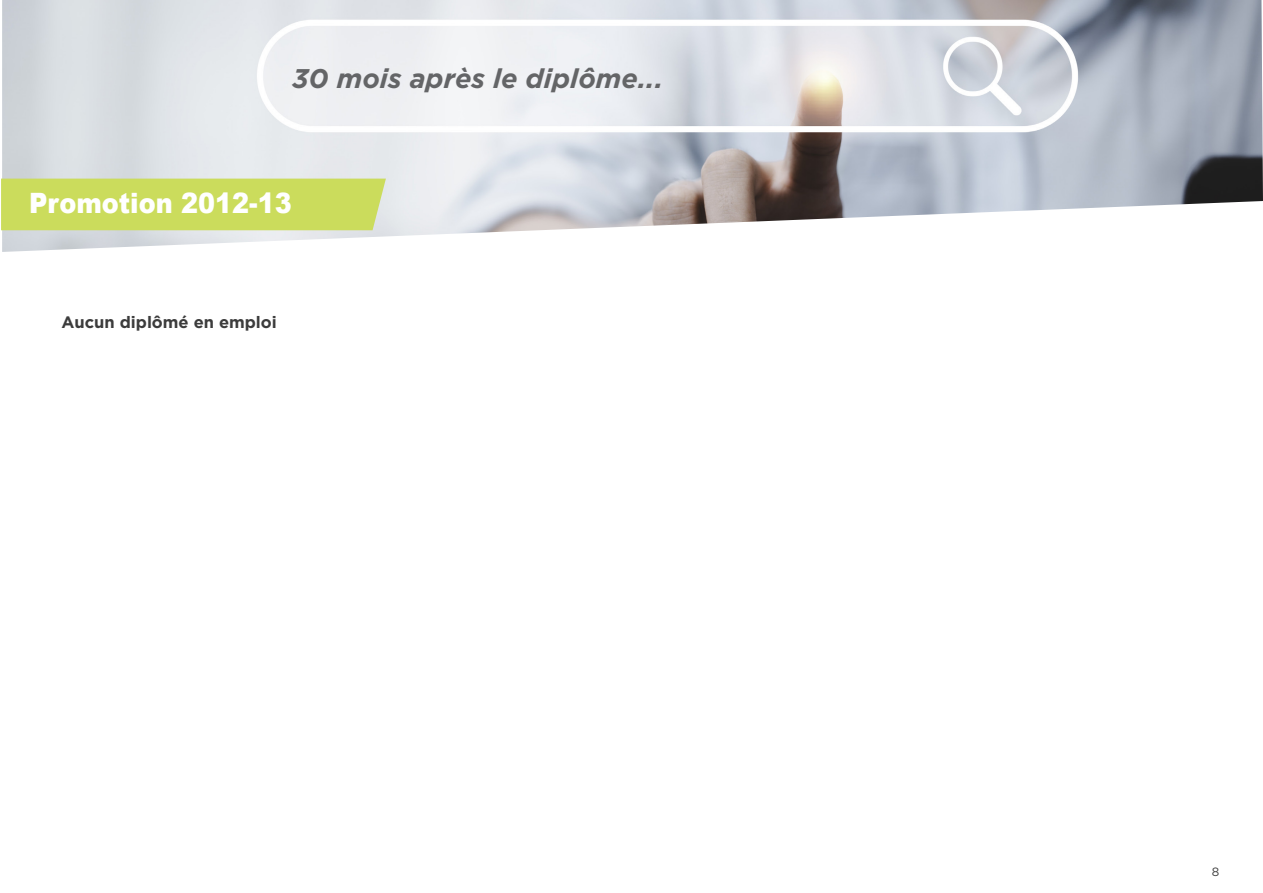
<style>
.page{position:relative;width:1263px;height:893px;background:#fff}
.page>*{position:absolute;margin:0;border:0;box-sizing:border-box;transform-origin:0 0}
.t1{font:900 28.05px "Arial";color:#fff;scale:.91 1}
.TITRE_ORANGE{font:italic 700 27px "Gotham";color:#646567}
.t2{font:700 16.5px "Gotham";color:#3c3c3c}
.t3{font:12px "Gotham";color:#3c3c3c}
</style>
<div class="page">
<img style="left:2px;top:0;width:1261px;height:252px">
<div style="left:1px;top:179px;width:385px;height:51px;background:#cbdc5c"></div>
<p class="TITRE_ORANGE" style="left:293px;top:60px;width:372px">30 mois après le diplôme...</p>
<p class="t1" style="left:29px;top:183px;width:290px">Promotion 2012-13</p>
<p class="t2" style="left:62px;top:311px;width:217px">Aucun diplômé en emploi</p>
<p class="t3" style="left:1212px;top:864px;width:9px">8</p>
</div>
